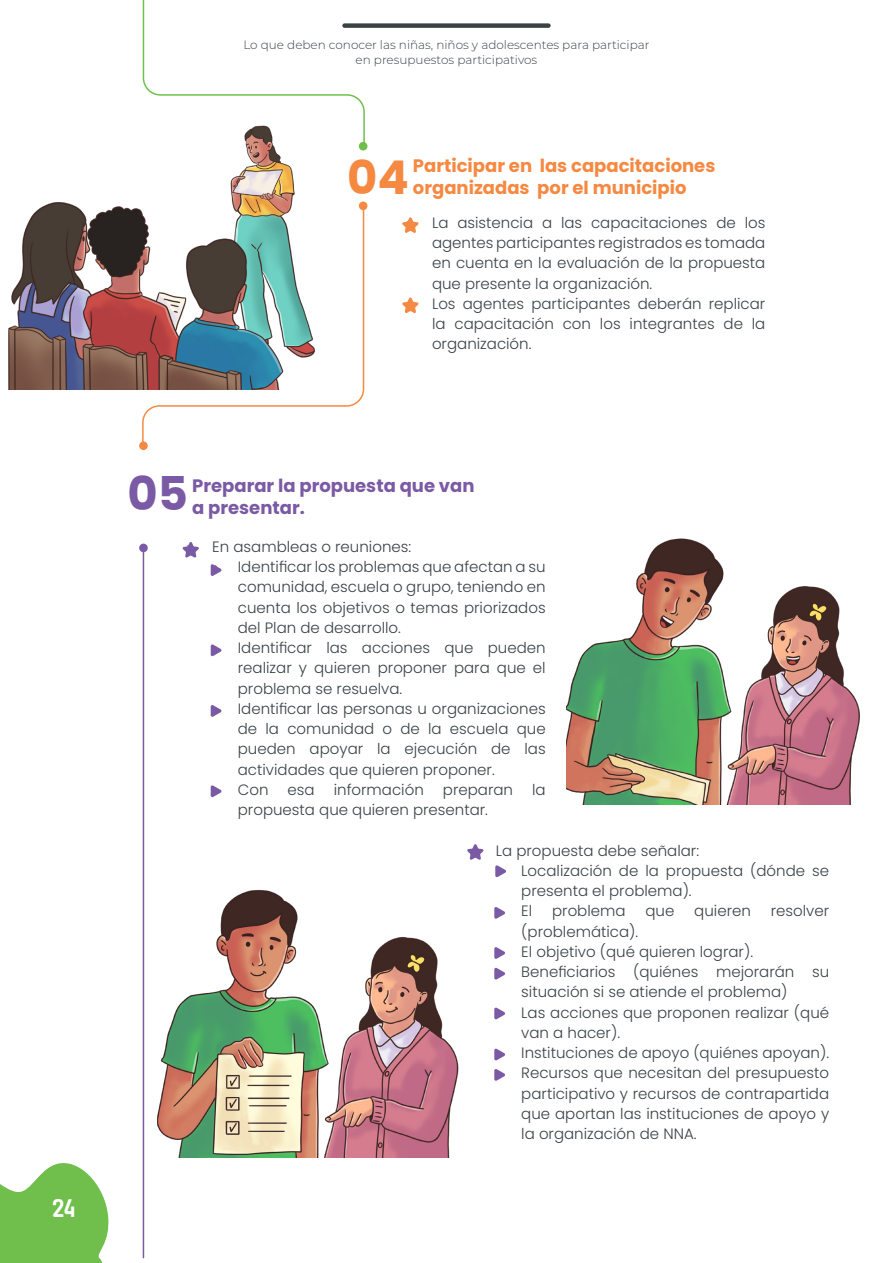
<style>
.page{position:relative;width:893px;height:1263px;background:#fff}
.page>*{position:absolute;margin:0;border:0;box-sizing:border-box;transform-origin:0 0}
.t1{font:700 46.5px "Poppins";color:#7b5aa5}
.t2{font:700 46.5px "Poppins";color:#f68942}
.t3{font:500 25.5px "Apron Soft Cn";color:#fff}
.t4{font:700 18px/21.6px "Poppins";color:#f68942}
.t5{font:700 18px/21.6px "Poppins";color:#7b5aa5}
.t6{font:300 15px/20.2px "Poppins";color:#3a4246;text-align:justify}
.t7{font:300 12px/14.4px "Montserrat";color:#3a4246;text-align:center}
.s1{font-family:"Myriad Pro";font-weight:400}
</style>
<div class="page">
<div style="left:139px;top:544px;width:9px;height:8px;background:#7b5aa5;border-radius:50%"></div>
<div style="left:139px;top:441px;width:9px;height:9px;background:#f68942;border-radius:50%"></div>
<div style="left:359px;top:202px;width:8px;height:8px;background:#f68942;border-radius:50%"></div>
<div style="left:359px;top:142px;width:8px;height:8px;background:#70bf4c;border-radius:50%"></div>
<svg style="left:142px;top:0;width:224px;height:145px"></svg>
<hr style="left:143px;top:548px;width:1px;height:709px;background:#7b5aa5">
<svg style="left:141px;top:203px;width:224px;height:243px"></svg>
<svg style="left:402px;top:217px;width:17px;height:16px"></svg>
<svg style="left:402px;top:297px;width:17px;height:16px"></svg>
<svg style="left:182px;top:542px;width:17px;height:16px"></svg>
<svg style="left:211px;top:564px;width:11px;height:12px"></svg>
<svg style="left:211px;top:644px;width:11px;height:12px"></svg>
<svg style="left:211px;top:705px;width:11px;height:12px"></svg>
<svg style="left:211px;top:785px;width:11px;height:12px"></svg>
<img style="left:157px;top:889px;width:302px;height:268px">
<img style="left:567px;top:538px;width:293px;height:267px">
<img style="left:8px;top:108px;width:311px;height:282px">
<svg style="left:467px;top:844px;width:17px;height:16px"></svg>
<svg style="left:495px;top:865px;width:11px;height:12px"></svg>
<svg style="left:494px;top:907px;width:11px;height:12px"></svg>
<svg style="left:494px;top:947px;width:11px;height:12px"></svg>
<svg style="left:494px;top:967px;width:11px;height:13px"></svg>
<svg style="left:494px;top:1007px;width:11px;height:13px"></svg>
<svg style="left:494px;top:1048px;width:11px;height:13px"></svg>
<svg style="left:494px;top:1069px;width:11px;height:12px"></svg>
<svg style="left:0;top:1163px;width:109px;height:100px"></svg>
<div style="left:342px;top:23px;width:209px;height:5px;background:#3a4246;border-radius:2px"></div>
<h2 class="t3" style="left:53px;top:1193px;width:24px">24</h2>
<p class="t7" style="left:243px;top:37px;width:408px">Lo que deben conocer las niñas, niños y adolescentes para participar en presupuestos participativos</p>
<p class="t4" style="left:413px;top:155px;width:304px">Participar en las capacitaciones organizadas por el municipio</p>
<p class="t2" style="left:347px;top:151px;width:63px">04</p>
<p class="t6" style="left:432px;top:212px;width:335px;text-indent:-26px"><span class="s1">»</span> La asistencia a las capacitaciones de los agentes participantes registrados es tomada en cuenta en la evaluación de la propuesta que presente la organización.</p>
<p class="t6" style="left:432px;top:293px;width:335px;text-indent:-26px"><span class="s1">»</span> Los agentes participantes deberán replicar la capacitación con los integrantes de la organización.</p>
<p class="t1" style="left:128px;top:466px;width:62px">05</p>
<p class="t5" style="left:192px;top:475px;width:284px">Preparar la propuesta que van a presentar.</p>
<p class="t6" style="left:187px;top:536px;width:226px"><span class="s1">»</span> En asambleas o reuniones:</p>
<p class="t6" style="left:238px;top:557px;width:309px;text-indent:-26px"><span class="s1">»</span> Identificar los problemas que afectan a su comunidad, escuela o grupo, teniendo en cuenta los objetivos o temas priorizados del Plan de desarrollo.</p>
<p class="t6" style="left:238px;top:638px;width:309px;text-indent:-26px"><span class="s1">»</span> Identificar las acciones que pueden realizar y quieren proponer para que el problema se resuelva.</p>
<p class="t6" style="left:238px;top:698px;width:309px;text-indent:-26px"><span class="s1">»</span> Identificar las personas u organizaciones de la comunidad o de la escuela que pueden apoyar la ejecución de las actividades que quieren proponer.</p>
<p class="t6" style="left:212px;top:779px;width:58px"><span class="s1">»</span> Con</p>
<p class="t6" style="left:288px;top:779px;width:29px">esa</p>
<p class="t6" style="left:334px;top:779px;width:92px">información</p>
<p class="t6" style="left:443px;top:779px;width:72px">preparan</p>
<p class="t6" style="left:532px;top:779px;width:15px">la</p>
<p class="t6" style="left:238px;top:800px;width:252px">propuesta que quieren presentar.</p>
<p class="t6" style="left:470px;top:840px;width:230px"><span class="s1">»</span> La propuesta debe señalar:</p>
<p class="t6" style="left:521px;top:860px;width:309px;text-indent:-26px"><span class="s1">»</span> Localización de la propuesta (dónde se presenta el problema).</p>
<p class="t6" style="left:496px;top:901px;width:38px"><span class="s1">»</span> El</p>
<p class="t6" style="left:552px;top:901px;width:75px">problema</p>
<p class="t6" style="left:645px;top:901px;width:30px">que</p>
<p class="t6" style="left:694px;top:901px;width:58px">quieren</p>
<p class="t6" style="left:771px;top:901px;width:60px">resolver</p>
<p class="t6" style="left:521px;top:921px;width:118px">(problemática).</p>
<p class="t6" style="left:496px;top:941px;width:259px"><span class="s1">»</span> El objetivo (qué quieren lograr).</p>
<p class="t6" style="left:521px;top:962px;width:309px;text-indent:-26px"><span class="s1">»</span> Beneficiarios (quiénes mejorarán su situación si se atiende el problema)</p>
<p class="t6" style="left:521px;top:1002px;width:309px;text-indent:-26px"><span class="s1">»</span> Las acciones que proponen realizar (qué van a hacer).</p>
<p class="t6" style="left:496px;top:1043px;width:335px"><span class="s1">»</span> Instituciones de apoyo (quiénes apoyan).</p>
<p class="t6" style="left:521px;top:1063px;width:309px;text-indent:-26px"><span class="s1">»</span> Recursos que necesitan del presupuesto participativo y recursos de contrapartida que aportan las instituciones de apoyo y la organización de NNA.</p>
</div>
